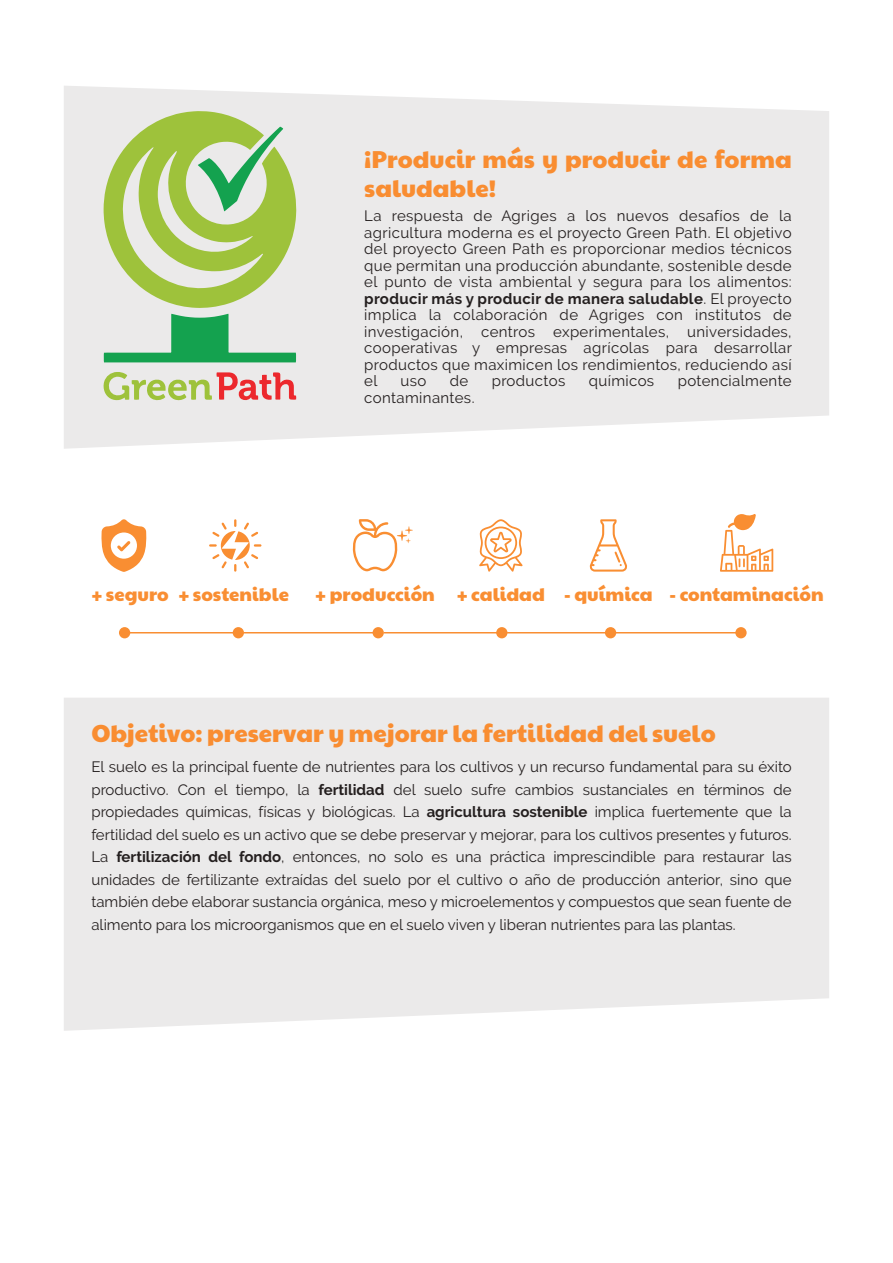
<style>
.page{position:relative;width:893px;height:1263px;background:#fff}
.page>*{position:absolute;margin:0;border:0;box-sizing:border-box;transform-origin:0 0}
.t1{font:24px/28.8px "Paytone One";color:#f98d31}
.t2{font:18.45px "Paytone One";color:#f98e32}
.t3{font:15px/16.5px "Raleway";letter-spacing:.025em;color:#241f1f;text-align:justify}
.s1{font-weight:700}
</style>
<div class="page">
<svg style="left:66px;top:86px;width:761px;height:363px;fill:#ebeaea"></svg>
<div style="left:66px;top:698px;width:761px;height:333px;background:#ebeaea"></div>
<svg style="left:104px;top:314px;width:192px;height:48px"></svg>
<svg style="left:104px;top:111px;width:192px;height:197px"></svg>
<svg style="left:103px;top:372px;width:193px;height:29px"></svg>
<svg style="left:101px;top:519px;width:45px;height:53px"></svg>
<svg style="left:209px;top:519px;width:52px;height:53px"></svg>
<svg style="left:479px;top:519px;width:44px;height:53px"></svg>
<svg style="left:589px;top:519px;width:38px;height:53px"></svg>
<svg style="left:720px;top:514px;width:53px;height:58px"></svg>
<hr style="left:124px;top:632px;width:115px;height:1px;background:#f98e32">
<div style="left:119px;top:627px;width:11px;height:11px;background:#f98e32;border-radius:50%"></div>
<div style="left:233px;top:627px;width:11px;height:11px;background:#f98e32;border-radius:50%"></div>
<hr style="left:244px;top:632px;width:134px;height:1px;background:#f98e32">
<div style="left:373px;top:627px;width:11px;height:11px;background:#f98e32;border-radius:50%"></div>
<hr style="left:384px;top:632px;width:118px;height:1px;background:#f98e32">
<div style="left:496px;top:627px;width:11px;height:11px;background:#f98e32;border-radius:50%"></div>
<hr style="left:507px;top:632px;width:104px;height:1px;background:#f98e32">
<div style="left:605px;top:627px;width:11px;height:11px;background:#f98e32;border-radius:50%"></div>
<hr style="left:615px;top:632px;width:126px;height:1px;background:#f98e32">
<div style="left:735px;top:627px;width:12px;height:11px;background:#f98e32;border-radius:50%"></div>
<svg style="left:353px;top:519px;width:60px;height:52px"></svg>
<h1 class="t1" style="left:364px;top:143px;width:429px">¡Producir más y producir de forma saludable!</h1>
<p class="t3" style="left:364px;top:208px;width:429px">La respuesta de Agriges a los nuevos desafíos de la agricultura moderna es el proyecto Green Path. El objetivo del proyecto Green Path es proporcionar medios técnicos que permitan una producción abundante, sostenible desde el punto de vista ambiental y segura para los alimentos: <span class="s1">producir más y producir de manera saludable</span>. El proyecto implica la colaboración de Agriges con institutos de investigación, centros experimentales, universidades, cooperativas y empresas agrícolas para desarrollar productos que maximicen los rendimientos, reduciendo así el</p>
<p class="t3" style="left:400px;top:373px;width:27px">uso</p>
<p class="t3" style="left:450px;top:373px;width:20px">de</p>
<p class="t3" style="left:492px;top:373px;width:75px">productos</p>
<p class="t3" style="left:589px;top:373px;width:67px">químicos</p>
<p class="t3" style="left:678px;top:373px;width:115px">potencialmente</p>
<p class="t3" style="left:364px;top:389px;width:112px">contaminantes.</p>
<p class="t2" style="left:91px;top:577px;width:199px">+ seguro + sostenible</p>
<p class="t2" style="left:315px;top:577px;width:510px">+ producción + calidad - química - contaminación</p>
<h1 class="t1" style="left:91px;top:717px;width:626px">Objetivo: preservar y mejorar la fertilidad del suelo</h1>
<p class="t3" style="left:91px;top:756px;width:702px;line-height:22.5px">El suelo es la principal fuente de nutrientes para los cultivos y un recurso fundamental para su éxito productivo. Con el tiempo, la <span class="s1">fertilidad</span> del suelo sufre cambios sustanciales en términos de propiedades químicas, físicas y biológicas. La <span class="s1">agricultura sostenible</span> implica fuertemente que la fertilidad del suelo es un activo que se debe preservar y mejorar, para los cultivos presentes y futuros.<br>La <span class="s1">fertilización del fondo</span>, entonces, no solo es una práctica imprescindible para restaurar las unidades de fertilizante extraídas del suelo por el cultivo o año de producción anterior, sino que también debe elaborar sustancia orgánica, meso y microelementos y compuestos que sean fuente de alimento para los microorganismos que en el suelo viven y liberan nutrientes para las plantas.</p>
</div>
